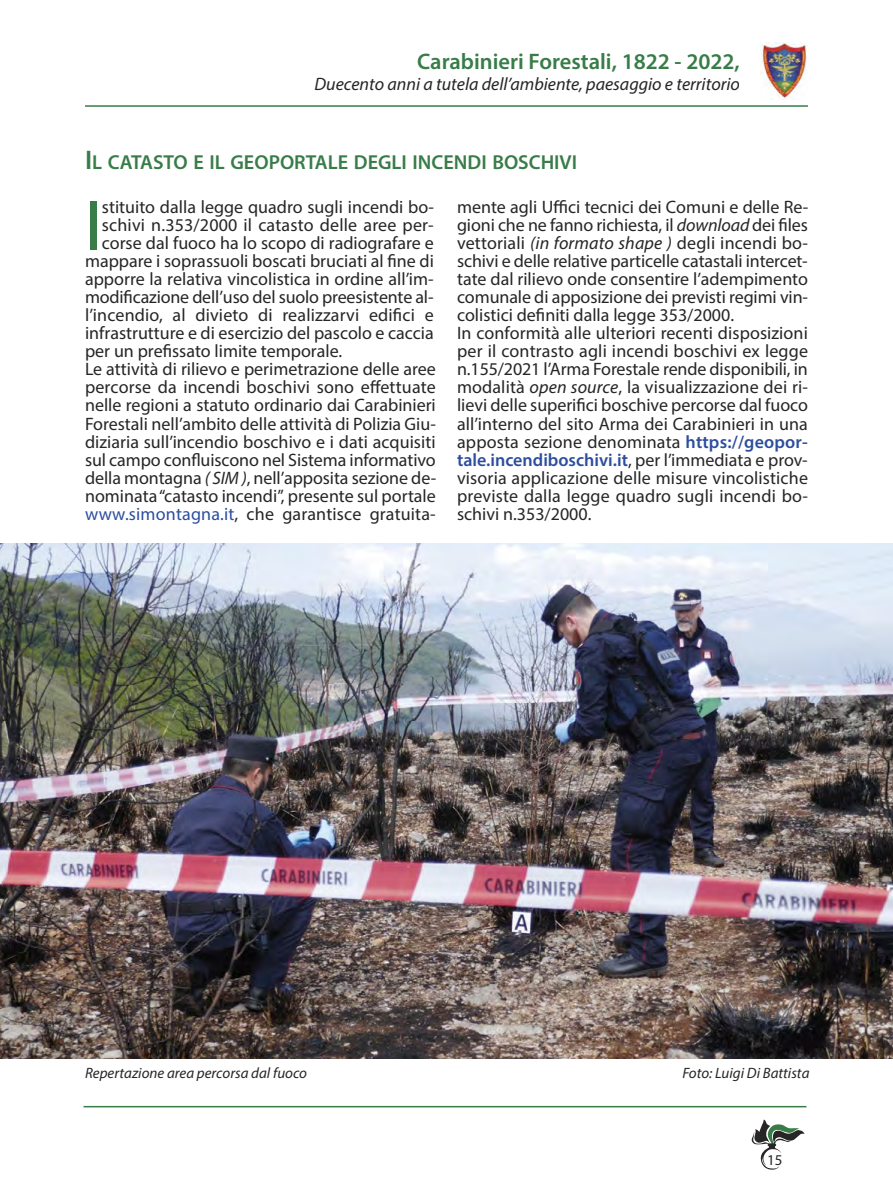
<style>
.page{position:relative;width:893px;height:1191px;background:#fff}
.page>*{position:absolute;margin:0;border:0;box-sizing:border-box;transform-origin:0 0}
.t1{font:71.4px "Myriad Pro";color:#387c48}
.t2{font:600 22.5px "Myriad Pro";color:#387c48}
.t3{font:600 20.25px "Myriad Pro";color:#387c48}
.t4{font:18px/18px "Myriad Pro";color:#272526}
.t5{font:italic 18px "Myriad Pro";color:#272526}
.t6{font:italic 15px "Myriad Pro";color:#272526}
.t7{font:15px "Myriad Pro";color:#272526}
.s1{font-size:27px}
.s2{font-style:italic}
.s3{color:#2d4e9e}
.s4{font-weight:600;color:#2d4e9e}
</style>
<div class="page">
<img style="left:761px;top:43px;width:46px;height:56px">
<hr style="left:85px;top:105px;width:723px;height:2px;background:#387c48">
<hr style="left:84px;top:1106px;width:722px;height:1px;background:#387c48">
<svg style="left:751px;top:1119px;width:54px;height:51px"></svg>
<img style="left:0;top:544px;width:893px;height:514px">
<p class="t2" style="left:417px;top:47px;width:324px">Carabinieri Forestali, 1822 - 2022,</p>
<p class="t5" style="left:315px;top:73px;width:427px">Duecento anni a tutela dell’ambiente, paesaggio e territorio</p>
<p class="t3" style="left:85px;top:149px;width:494px"><span class="s1">I</span>L CATASTO E IL GEOPORTALE DEGLI INCENDI BOSCHIVI</p>
<p class="t1" style="left:85px;top:181px;width:19px">I</p>
<p class="t4" style="left:102px;top:198px;width:334px">stituito dalla legge quadro sugli incendi bo-</p>
<p class="t4" style="left:102px;top:216px;width:333px">schivi n.353/2000 il catasto delle aree per-</p>
<p class="t4" style="left:102px;top:234px;width:333px">corse dal fuoco ha lo scopo di radiografare e</p>
<p class="t4" style="left:85px;top:252px;width:350px">mappare i soprassuoli boscati bruciati al fine di</p>
<p class="t4" style="left:85px;top:270px;width:350px">apporre la relativa vincolistica in ordine all’im-</p>
<p class="t4" style="left:85px;top:288px;width:350px">modificazione dell’uso del suolo preesistente al-</p>
<p class="t4" style="left:85px;top:306px;width:350px">l’incendio, al divieto di realizzarvi edifici e</p>
<p class="t4" style="left:85px;top:324px;width:350px">infrastrutture e di esercizio del pascolo e caccia</p>
<p class="t4" style="left:85px;top:342px;width:259px">per un prefissato limite temporale.</p>
<p class="t4" style="left:85px;top:360px;width:352px">Le attività di rilievo e perimetrazione delle aree</p>
<p class="t4" style="left:85px;top:378px;width:352px">percorse da incendi boschivi sono effettuate</p>
<p class="t4" style="left:85px;top:396px;width:352px">nelle regioni a statuto ordinario dai Carabinieri</p>
<p class="t4" style="left:85px;top:414px;width:352px">Forestali nell’ambito delle attività di Polizia Giu-</p>
<p class="t4" style="left:85px;top:432px;width:352px">diziaria sull’incendio boschivo e i dati acquisiti</p>
<p class="t4" style="left:85px;top:450px;width:352px">sul campo confluiscono nel Sistema informativo</p>
<p class="t4" style="left:85px;top:468px;width:353px">della montagna <span class="s2">( SIM )</span>, nell’apposita sezione de-</p>
<p class="t4" style="left:85px;top:486px;width:352px">nominata “catasto incendi”, presente sul portale</p>
<p class="t4" style="left:85px;top:504px;width:352px"><span class="s3">www.simontagna.it</span>, che garantisce gratuita-</p>
<p class="t4" style="left:457px;top:198px;width:353px">mente agli Uffici tecnici dei Comuni e delle Re&shy;gioni che ne fanno richiesta, il <span class="s2">download</span> dei files vettoriali <span class="s2">(in formato shape )</span> degli incendi bo&shy;schivi e delle relative particelle catastali intercet&shy;tate dal rilievo onde consentire l’adempimento comunale di apposizione dei previsti regimi vin&shy;colistici definiti dalla legge 353/2000.<br>In conformità alle ulteriori recenti disposizioni per il contrasto agli incendi boschivi ex legge n.155/2021 l’Arma Forestale rende disponibili, in modalità <span class="s2">open source</span>, la visualizzazione dei ri&shy;lievi delle superifici boschive p ercorse dal fuoco all’interno del sito Arma dei Carabinieri in una apposta sezione denominata <span class="s4">https://geopor&shy;tale.incendiboschivi.it</span>, per l’immediata e prov&shy;visoria applicazione delle misure vincolistiche previste dalla legge quadro sugli incendi bo&shy;schivi n.353/2000.</p>
<p class="t6" style="left:85px;top:1064px;width:224px">Repertazione area percorsa dal fuoco</p>
<p class="t6" style="left:682px;top:1064px;width:129px">Foto: Luigi Di Battista</p>
<p class="t7" style="left:767px;top:1150px;width:17px">15</p>
</div>
